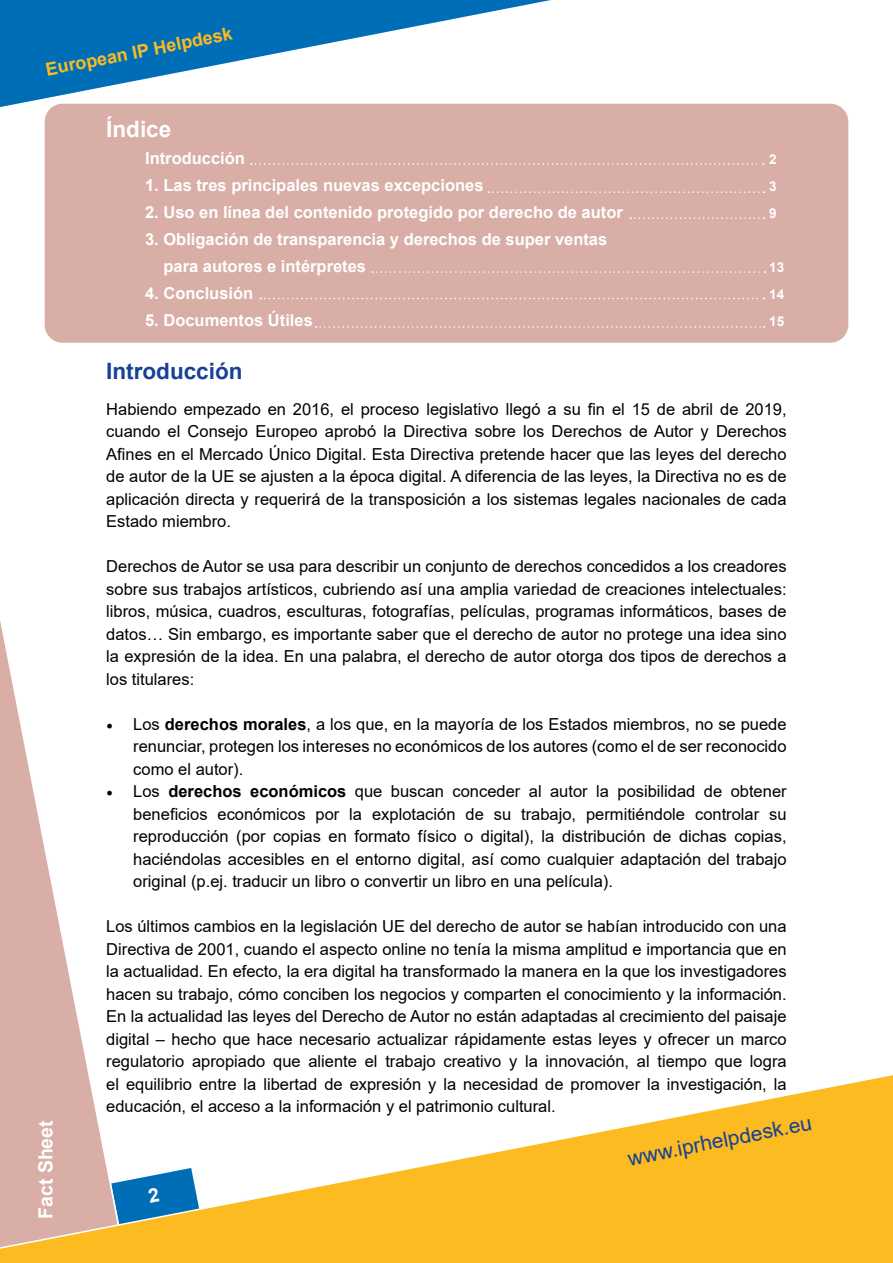
<style>
.page{position:relative;width:893px;height:1263px;background:#fff}
.page>*{position:absolute;margin:0;border:0;box-sizing:border-box;transform-origin:0 0}
.t1{font:700 22.5px "Arial";color:#164194}
.t2{font:700 22.5px "Arial";color:#fff}
.t3{font:21px "Arial";color:#164194}
.t4{font:700 19.5px "Arial";color:#fff}
.t5{font:700 18px "Arial";color:#fbbb21}
.t6{font:16.5px/22.5px "Arial";color:#000;text-align:justify}
.t7{font:700 16.5px/27px "Arial";color:#fff}
.t8{font:700 13.5px "Arial";color:#fff}
.s1{font-family:"Minion Pro";font-size:18px}
.s2{font-weight:700}
</style>
<div class="page">
<svg style="left:0;top:621px;width:87px;height:444px"></svg>
<svg style="left:0;top:1065px;width:893px;height:198px"></svg>
<svg style="left:0;top:0;width:759px;height:145px"></svg>
<div style="left:45px;top:104px;width:803px;height:239px;background:#d9aea7;border-radius:18px"></div>
<svg style="left:251px;top:163px;width:513px;height:2px"></svg>
<svg style="left:488px;top:191px;width:277px;height:2px"></svg>
<svg style="left:630px;top:217px;width:135px;height:2px"></svg>
<svg style="left:315px;top:326px;width:450px;height:2px"></svg>
<svg style="left:260px;top:298px;width:505px;height:1px"></svg>
<svg style="left:372px;top:271px;width:393px;height:2px"></svg>
<svg style="left:111px;top:1168px;width:88px;height:58px"></svg>
<p class="t5" style="left:44px;top:57px;width:191px;rotate:-11deg">European IP Helpdesk</p>
<h1 class="t2" style="left:106px;top:113px;width:67px">Índice</h1>
<p class="t7" style="left:145px;top:145px;width:101px">Introducción</p>
<p class="t8" style="left:769px;top:150px;width:9px">2</p>
<p class="t7" style="left:145px;top:172px;width:340px">1. Las tres principales nuevas excepciones</p>
<p class="t8" style="left:769px;top:177px;width:9px">3</p>
<p class="t7" style="left:145px;top:199px;width:479px">2. Uso en línea del contenido protegido por derecho de autor</p>
<p class="t8" style="left:769px;top:204px;width:9px">9</p>
<p class="t7" style="left:163px;top:226px;width:445px;text-indent:-18px">3. Obligación de transparencia y derechos de super ventas para autores e intérpretes</p>
<p class="t8" style="left:769px;top:258px;width:17px">13</p>
<p class="t7" style="left:145px;top:280px;width:110px">4. Conclusión</p>
<p class="t8" style="left:769px;top:285px;width:17px">14</p>
<p class="t7" style="left:145px;top:307px;width:169px">5. Documentos Útiles</p>
<p class="t8" style="left:769px;top:312px;width:17px">15</p>
<p class="t4" style="left:32px;top:1219px;width:100px;rotate:-90deg">Fact Sheet</p>
<h1 class="t1" style="left:106px;top:356px;width:138px">Introducción</h1>
<p class="t6" style="left:106px;top:398px;width:682px">Habiendo empezado en 2016, el proceso legislativo llegó a su fin el 15 de abril de 2019, cuando el Consejo Europeo aprobó la Directiva sobre los Derechos de Autor y Derechos Afines en el Mercado Único Digital. Esta Directiva pretende hacer que las leyes del derecho de autor de la UE se ajusten a la época digital. A diferencia de las leyes, la Directiva no es de aplicación directa y requerirá de la transposición a los sistemas legales nacionales de cada Estado miembro.</p>
<p class="t6" style="left:106px;top:555px;width:682px">Derechos de Autor se usa para describir un conjunto de derechos concedidos a los creadores sobre sus trabajos artísticos, cubriendo así una amplia variedad de creaciones intelectuales: libros, música, cuadros, esculturas, fotografías, películas, programas informáticos, bases de datos… Sin embargo, es importante saber que el derecho de autor no protege una idea sino la expresión de la idea. En una palabra, el derecho de autor otorga dos tipos de derechos a los titulares:</p>
<p class="t6" style="left:133px;top:713px;width:655px;text-indent:-27px"><span class="s1">•</span> Los <span class="s2">derechos morales</span>, a los que, en la mayoría de los Estados miembros, no se puede renunciar, protegen los intereses no económicos de los autores (como el de ser reconocido como el autor).</p>
<p class="t6" style="left:133px;top:780px;width:655px;text-indent:-27px"><span class="s1">•</span> Los <span class="s2">derechos económicos</span> que buscan conceder al autor la posibilidad de obtener beneficios económicos por la explotación de su trabajo, permitiéndole controlar su reproducción (por copias en formato físico o digital), la distribución de dichas copias, haciéndolas accesibles en el entorno digital, así como cualquier adaptación del trabajo original (p.ej. traducir un libro o convertir un libro en una película).</p>
<p class="t6" style="left:106px;top:915px;width:682px">Los últimos cambios en la legislación UE del derecho de autor se habían introducido con una Directiva de 2001, cuando el aspecto online no tenía la misma amplitud e importancia que en la actualidad. En efecto, la era digital ha transformado la manera en la que los investigadores hacen su trabajo, cómo conciben los negocios y comparten el conocimiento y la información.<br>En la actualidad las leyes del Derecho de Autor no están adaptadas al crecimiento del paisaje digital – hecho que hace necesario actualizar rápidamente estas leyes y ofrecer un marco regulatorio apropiado que aliente el trabajo creativo y la innovación, al tiempo que logra el equilibrio entre la libertad de expresión y la necesidad de promover la investigación, la educación, el acceso a la información y el patrimonio cultural.</p>
<p class="t3" style="left:625px;top:1144px;width:188px;rotate:-11deg">www.iprhelpdesk.eu</p>
</div>
